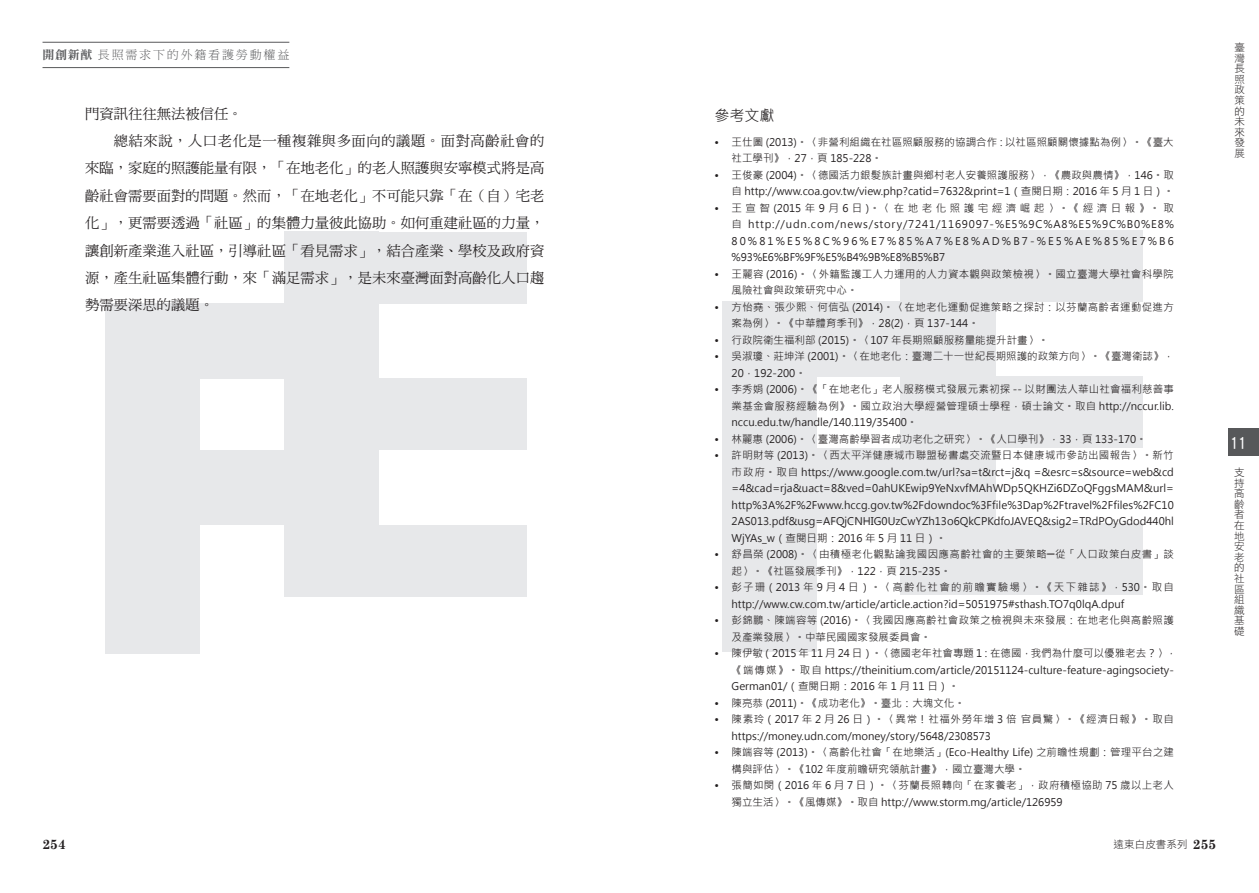
<style>
.page{position:relative;width:1259px;height:893px;background:#fff}
.page>*{position:absolute;margin:0;border:0;box-sizing:border-box;transform-origin:0 0}
.t1{font:18px "DF Hei Std W7";color:#fff;scale:.8 1}
.t2{font:15px "Microsoft Jheng Hei";color:#231f20}
.內文{font:14.25px/27.3px "DF Ming Md HK BF";letter-spacing:.005em;color:#231f20;text-align:justify}
.t3{font:700 13.5px "Century Schoolbook";color:#231f20}
.t4{font:12px "DF Ming Std W3";letter-spacing:.15em;color:#57585a}
.t5{font:10.5px/16.5px "Microsoft Jheng Hei";color:#231f20}
.t6{font:10.5px/16.5px "Microsoft Jheng Hei";letter-spacing:.025em;color:#231f20}
.t7{font:10.5px/16.5px "Microsoft Jheng Hei";letter-spacing:.03em;color:#231f20}
.t8{font:10.5px/16.5px "Microsoft Jheng Hei";letter-spacing:.035em;color:#231f20}
.t9{font:10.5px/10.6px "DF Hei Std W3";letter-spacing:.01em;color:#231f20;text-align:justify}
.s1{font-family:"DF Ming Std W9"}
.s2{font-family:"Century Schoolbook";font-weight:700;font-size:13.5px}
</style>
<div class="page">
<div style="left:1228px;top:428px;width:31px;height:28px;background:#57585a"></div>
<hr style="left:43px;top:67px;width:246px;height:1px;background:#57585a">
<hr style="left:43px;top:42px;width:246px;height:1px;background:#57585a">
<div style="left:284px;top:232px;width:242px;height:72px;background:#e7e8ea"></div>
<div style="left:284px;top:378px;width:242px;height:72px;background:#e7e8ea"></div>
<div style="left:284px;top:525px;width:242px;height:72px;background:#e7e8ea"></div>
<div style="left:105px;top:303px;width:95px;height:351px;background:#e7e8ea"></div>
<div style="left:136px;top:303px;width:243px;height:75px;background:#e7e8ea"></div>
<div style="left:136px;top:450px;width:243px;height:75px;background:#e7e8ea"></div>
<div style="left:900px;top:230px;width:243px;height:71px;background:#e7e8ea"></div>
<div style="left:900px;top:376px;width:243px;height:72px;background:#e7e8ea"></div>
<div style="left:900px;top:523px;width:243px;height:71px;background:#e7e8ea"></div>
<div style="left:722px;top:301px;width:94px;height:350px;background:#e7e8ea"></div>
<div style="left:753px;top:301px;width:242px;height:75px;background:#e7e8ea"></div>
<div style="left:753px;top:448px;width:242px;height:75px;background:#e7e8ea"></div>
<p class="t4" style="left:43px;top:48px;width:248px"><span class="s1">開創新猷</span>長照需求下的外籍看護勞動權益</p>
<p class="t9" style="left:1234px;top:42px;width:12px">臺灣長照政策的未來發展</p>
<p class="內文" style="left:85px;top:100px;width:159px">門資訊往往無法被信任。</p>
<p class="內文" style="left:85px;top:127px;width:461px;text-indent:29px">總結來說，人口老化是一種複雜與多面向的議題。面對高齡社會的來臨，家庭的照護能量有限，「在地老化」的老人照護與安寧模式將是高齡社會需要面對的問題。然而，「在地老化」不可能只靠「在（自）宅老化」，更需要透過「社區」的集體力量彼此協助。如何重建社區的力量，讓創新產業進入社區，引導社區「看見需求」，結合產業、學校及政府資源，產生社區集體行動，來「滿足需求」，是未來臺灣面對高齡化人口趨勢需要深思的議題。</p>
<p class="t2" style="left:714px;top:106px;width:61px">參考文獻</p>
<p class="t5" style="left:731px;top:134px;width:444px;text-indent:-17px">• 王仕圖 (2013)。〈非營利組織在社區照顧服務的協調合作 : 以社區照顧關懷據點為例〉。《臺大社工學刊》，27，頁 185-228。</p>
<p class="t5" style="left:714px;top:167px;width:461px;text-align:right">• 王俊豪 (2004)。〈德國活力銀髮族計畫與鄉村老人安養照護服務〉，《農政與農情》，146。取自 http://www.coa.gov.tw/view.php?catid=7632&amp;print=1（查閱日期：2016 年 5 月 1 日）。</p>
<p class="t5" style="left:731px;top:200px;width:444px;text-align:justify;text-indent:-17px">• 王宣智(2015年9月6日)。〈在地老化照護宅經濟崛起〉。《經濟日報》。取自 http://udn.com/news/story/7241/1169097-%E5%9C%A8%E5%9C%B0%E8% 80%81%E5%8C%96%E7%85%A7%E8%AD%B7-%E5%AE%85%E7%B6 %93%E6%BF%9F%E5%B4%9B%E8%B5%B7</p>
<p class="t6" style="left:731px;top:266px;width:444px;text-indent:-17px">• 王麗容 (2016)。〈外籍監護工人力運用的人力資本觀與政策檢視〉。國立臺灣大學社會科學院風險社會與政策研究中心。</p>
<p class="t7" style="left:731px;top:299px;width:444px;text-indent:-17px">• 方怡堯、張少熙、何信弘 (2014)。〈在地老化運動促進策略之探討：以芬蘭高齡者運動促進方案為例〉。《中華體育季刊》，28(2)，頁 137-144。</p>
<p class="t5" style="left:714px;top:332px;width:336px">• 行政院衛生福利部 (2015)。〈107 年長期照顧服務量能提升計畫〉。</p>
<p class="t5" style="left:731px;top:348px;width:444px;text-indent:-17px">• 吳淑瓊、莊坤洋 (2001)。〈在地老化：臺灣二十一世紀長期照護的政策方向〉。《臺灣衛誌》，<br>20，192-200。</p>
<p class="t5" style="left:731px;top:381px;width:444px;text-align:justify;text-indent:-17px">• 李秀娟 (2006)。《「在地老化」老人服務模式發展元素初探 -- 以財團法人華山社會福利慈善事業基金會服務經驗為例》。國立政治大學經營管理碩士學程，碩士論文。取自 http://nccur.lib. nccu.edu.tw/handle/140.119/35400。</p>
<p class="t5" style="left:714px;top:431px;width:434px">• 林麗惠 (2006)。〈臺灣高齡學習者成功老化之研究〉。《人口學刊》，33，頁 133-170。</p>
<p class="t5" style="left:731px;top:447px;width:444px;text-align:justify;text-indent:-17px">• 許明財等 (2013)。〈西太平洋健康城市聯盟秘書處交流暨日本健康城市參訪出國報告〉。新竹市政府。取自 https://www.google.com.tw/url?sa=t&amp;rct=j&amp;q =&amp;esrc=s&amp;source=web&amp;cd =4&amp;cad=rja&amp;uact=8&amp;ved=0ahUKEwip9YeNxvfMAhWDp5QKHZi6DZoQFggsMAM&amp;url= http%3A%2F%2Fwww.hccg.gov.tw%2Fdowndoc%3Ffile%3Dap%2Ftravel%2Ffiles%2FC10<br>2AS013.pdf&amp;usg=AFQjCNHIG0UzCwYZh13o6QkCPKdfoJAVEQ&amp;sig2=TRdPOyGdod440hl WjYAs_w（查閱日期：2016 年 5 月 11 日）。</p>
<p class="t8" style="left:731px;top:546px;width:444px;text-indent:-17px">• 舒昌榮 (2008)。〈由積極老化觀點論我國因應高齡社會的主要策略─從「人口政策白皮書」談起〉。《社區發展季刊》，122，頁 215-235。</p>
<p class="t5" style="left:731px;top:579px;width:444px;text-indent:-17px">• 彭子珊（2013 年 9 月 4 日）。〈高齡化社會的前瞻實驗場〉。《天下雜誌》，530。取自http://www.cw.com.tw/article/article.action?id=5051975#sthash.TO7q0lqA.dpuf</p>
<p class="t6" style="left:731px;top:612px;width:444px;text-indent:-17px">• 彭錦鵬、陳端容等 (2016)。〈我國因應高齡社會政策之檢視與未來發展：在地老化與高齡照護及產業發展〉。中華民國國家發展委員會。</p>
<p class="t5" style="left:731px;top:645px;width:446px;text-indent:-17px">• 陳伊敏（2015 年 11 月 24 日）。〈德國老年社會專題 1：在德國，我們為什麼可以優雅老去？〉，《端傳媒》。取自 https://theinitium.com/article/20151124-culture-feature-agingsociety-<br>German01/（查閱日期：2016 年 1 月 11 日）。</p>
<p class="t5" style="left:714px;top:695px;width:252px">• 陳亮恭 (2011)。《成功老化》。臺北：大塊文化。</p>
<p class="t5" style="left:731px;top:711px;width:444px;text-indent:-17px">• 陳素玲（2017 年 2 月 26 日）。〈異常！社福外勞年增 3 倍 官員驚〉。《經濟日報》。取自https://money.udn.com/money/story/5648/2308573</p>
<p class="t5" style="left:731px;top:744px;width:444px;text-indent:-17px">• 陳端容等 (2013)。〈高齡化社會「在地樂活」(Eco-Healthy Life) 之前瞻性規劃：管理平台之建構與評估〉。《102 年度前瞻研究領航計畫》，國立臺灣大學。</p>
<p class="t5" style="left:731px;top:777px;width:444px;text-indent:-17px">• 張簡如閔（2016 年 6 月 7 日）。〈芬蘭長照轉向「在家養老」，政府積極協助 75 歲以上老人獨立生活〉。《風傳媒》。取自 http://www.storm.mg/article/126959</p>
<h1 class="t1" style="left:1230px;top:432px;width:21px">11</h1>
<p class="t9" style="left:1234px;top:467px;width:12px">支持高齡者在地安老的社區組織基礎</p>
<p class="t3" style="left:43px;top:835px;width:25px">254</p>
<p class="t9" style="left:1113px;top:838px;width:104px">遠東白皮書系列 <span class="s2">255</span></p>
</div>
